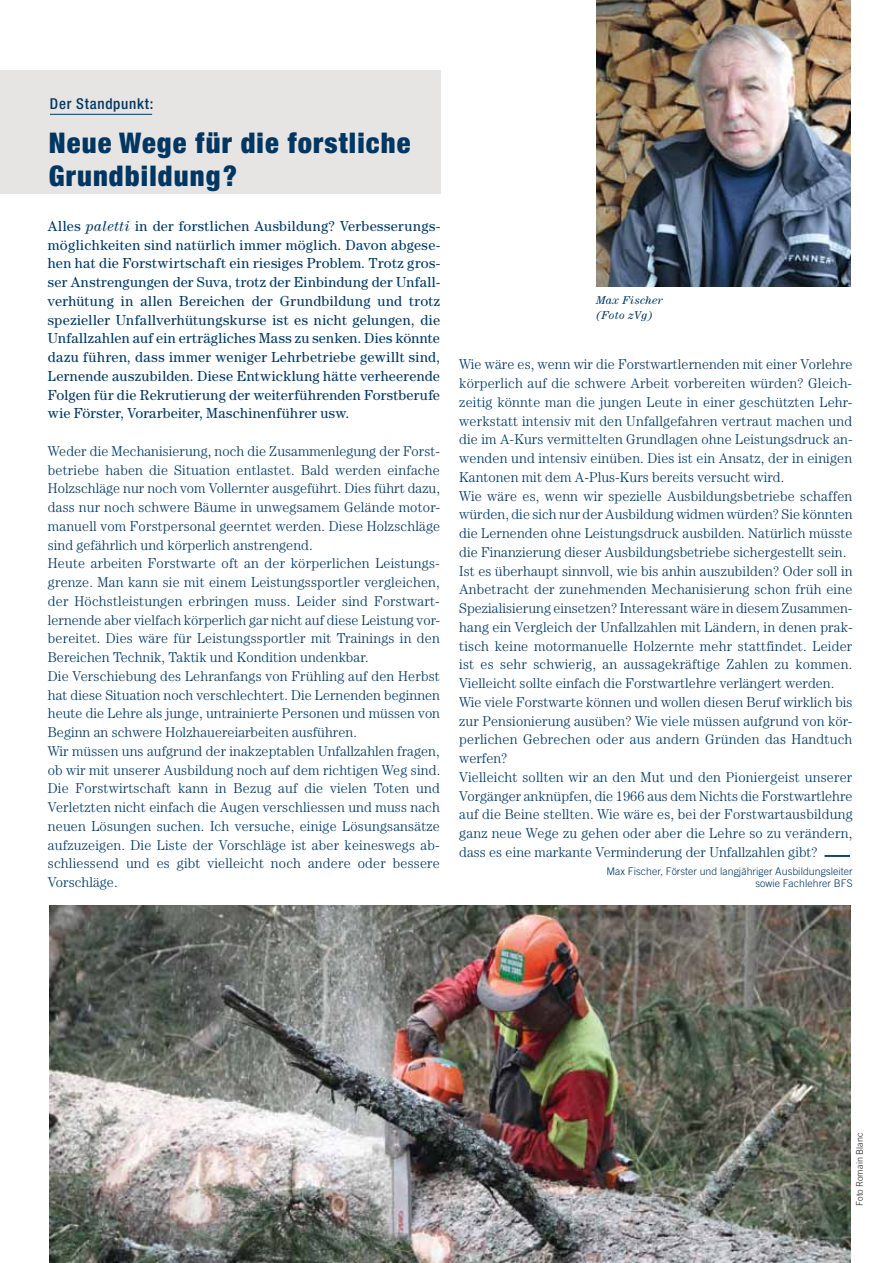
<style>
.page{position:relative;width:893px;height:1263px;background:#fff}
.page>*{position:absolute;margin:0;border:0;box-sizing:border-box;transform-origin:0 0}
.t1{font:900 condensed 28.5px/33px "Helvetica Neue";letter-spacing:.04em;color:#003762}
.t2{font:500 condensed 15px "Helvetica Neue";letter-spacing:.05em;color:#003762}
.t3{font:14.55px/18.8px "Century";letter-spacing:.015em;color:#003762;text-align:justify}
.t4{font:300 14.25px/18.8px "Century";letter-spacing:.01em;color:#003762}
.t5{font:italic 11.25px/15px "Century";letter-spacing:.025em;color:#003762}
.t6{font:300 10.5px/12px "Trade Gothic";letter-spacing:.005em;color:#003762;text-align:right}
.t7{font:300 9px "Trade Gothic";letter-spacing:.005em;color:#1a171c}
.s1{font-style:italic}
</style>
<div class="page">
<div style="left:0;top:70px;width:440px;height:124px;background:#e7e5e4"></div>
<hr style="left:50px;top:114px;width:102px;height:1px;background:#003762">
<hr style="left:824px;top:855px;width:26px;height:2px;background:#003762">
<img style="left:596px;top:0;width:254px;height:286px">
<img style="left:50px;top:905px;width:800px;height:358px">
<p class="t2" style="left:50px;top:94px;width:105px">Der Standpunkt:</p>
<h1 class="t1" style="left:49px;top:126px;width:363px">Neue Wege für die forstliche<br>Grundbildung?</h1>
<p class="t3" style="left:48px;top:216px;width:394px">Alles <span class="s1">paletti</span> in der forstlichen Ausbildung? Verbesserungs&shy;möglichkeiten sind natürlich immer möglich. Davon abgese&shy;hen hat die Forstwirtschaft ein riesiges Problem. Trotz gros&shy;ser Anstrengungen der Suva, trotz der Einbindung der Unfall&shy;verhütung in allen Bereichen der Grundbildung und trotz spezieller Unfallverhütungskurse ist es nicht gelungen, die Unfallzahlen auf ein erträgliches Mass zu senken. Dies könnte dazu führen, dass immer weniger Lehrbetriebe gewillt sind, Lernende auszubilden. Diese Entwicklung hätte verheerende Folgen für die Rekrutierung der weiterführenden Forstberufe wie Förster, Vorarbeiter, Maschinenführer usw.</p>
<p class="t4" style="left:48px;top:441px;width:394px">Weder die Mechanisierung, noch die Zusammenlegung der Forst&shy;betriebe haben die Situation entlastet. Bald werden einfache Holzschläge nur noch vom Vollernter ausgeführt. Dies führt dazu, dass nur noch schwere Bäume in unwegsamem Gelände motor&shy;manuell vom Forstpersonal geerntet werden. Diese Holzschläge sind gefährlich und körperlich anstrengend.<br>Heute arbeiten Forstwarte oft an der körperlichen Leistungs&shy;grenze. Man kann sie mit einem Leistungssportler vergleichen, der Höchstleistungen erbringen muss. Leider sind Forstwart&shy;lernende aber vielfach körperlich gar nicht auf diese Leistung vor&shy;bereitet. Dies wäre für Leistungssportler mit Trainings in den Bereichen Technik, Taktik und Kondition undenkbar.<br>Die Verschiebung des Lehranfangs von Frühling auf den Herbst hat diese Situation noch verschlechtert. Die Lernenden beginnen heute die Lehre als junge, untrainierte Personen und müssen von Beginn an schwere Holzhauereiarbeiten ausführen.<br>Wir müssen uns aufgrund der inakzeptablen Unfallzahlen fragen, ob wir mit unserer Ausbildung noch auf dem richtigen Weg sind.<br>Die Forstwirtschaft kann in Bezug auf die vielen Toten und Verletzten nicht einfach die Augen verschliessen und muss nach neuen Lösungen suchen. Ich versuche, einige Lösungsansätze aufzuzeigen. Die Liste der Vorschläge ist aber keineswegs ab&shy;schliessend und es gibt vielleicht noch andere oder bessere Vorschläge.</p>
<p class="t5" style="left:596px;top:292px;width:68px">Max Fischer (Foto zVg)</p>
<p class="t4" style="left:459px;top:355px;width:395px">Wie wäre es, wenn wir die Forstwartlernenden mit einer Vorlehre körperlich auf die schwere Arbeit vorbereiten würden? Gleich&shy;zeitig könnte man die jungen Leute in einer geschützten Lehr&shy;werkstatt intensiv mit den Unfallgefahren vertraut machen und die im A-Kurs vermittelten Grundlagen ohne Leistungsdruck an&shy;wenden und intensiv einüben. Dies ist ein Ansatz, der in einigen Kantonen mit dem A-Plus-Kurs bereits versucht wird.<br>Wie wäre es, wenn wir spezielle Ausbildungsbetriebe schaffen würden, die sich nur der Ausbildung widmen würden? Sie könnten die Lernenden ohne Leistungsdruck ausbilden. Natürlich müsste die Finanzierung dieser Ausbildungsbetriebe sichergestellt sein.<br>Ist es überhaupt sinnvoll, wie bis anhin auszubilden? Oder soll in Anbetracht der zunehmenden Mechanisierung schon früh eine Spezialisierung einsetzen? Interessant wäre in diesem Zusammen&shy;hang ein Vergleich der Unfallzahlen mit Ländern, in denen prak&shy;tisch keine motormanuelle Holzernte mehr stattfindet. Leider ist es sehr schwierig, an aussagekräftige Zahlen zu kommen.<br>Vielleicht sollte einfach die Forstwartlehre verlängert werden.<br>Wie viele Forstwarte können und wollen diesen Beruf wirklich bis zur Pensionierung ausüben? Wie viele müssen aufgrund von kör&shy;perlichen Gebrechen oder aus andern Gründen das Handtuch werfen?<br>Vielleicht sollten wir an den Mut und den Pioniergeist unserer Vorgänger anknüpfen, die 1966 aus dem Nichts die Forstwartlehre auf die Beine stellten. Wie wäre es, bei der Forstwartausbildung ganz neue Wege zu gehen oder aber die Lehre so zu verändern, dass es eine markante Verminderung der Unfallzahlen gibt?</p>
<p class="t6" style="left:606px;top:865px;width:248px">Max Fischer, Förster und langjähriger Ausbildungsleiter sowie Fachlehrer BFS</p>
<p class="t7" style="left:854px;top:1206px;width:75px;rotate:-90deg">Foto Romain Blanc</p>
</div>
